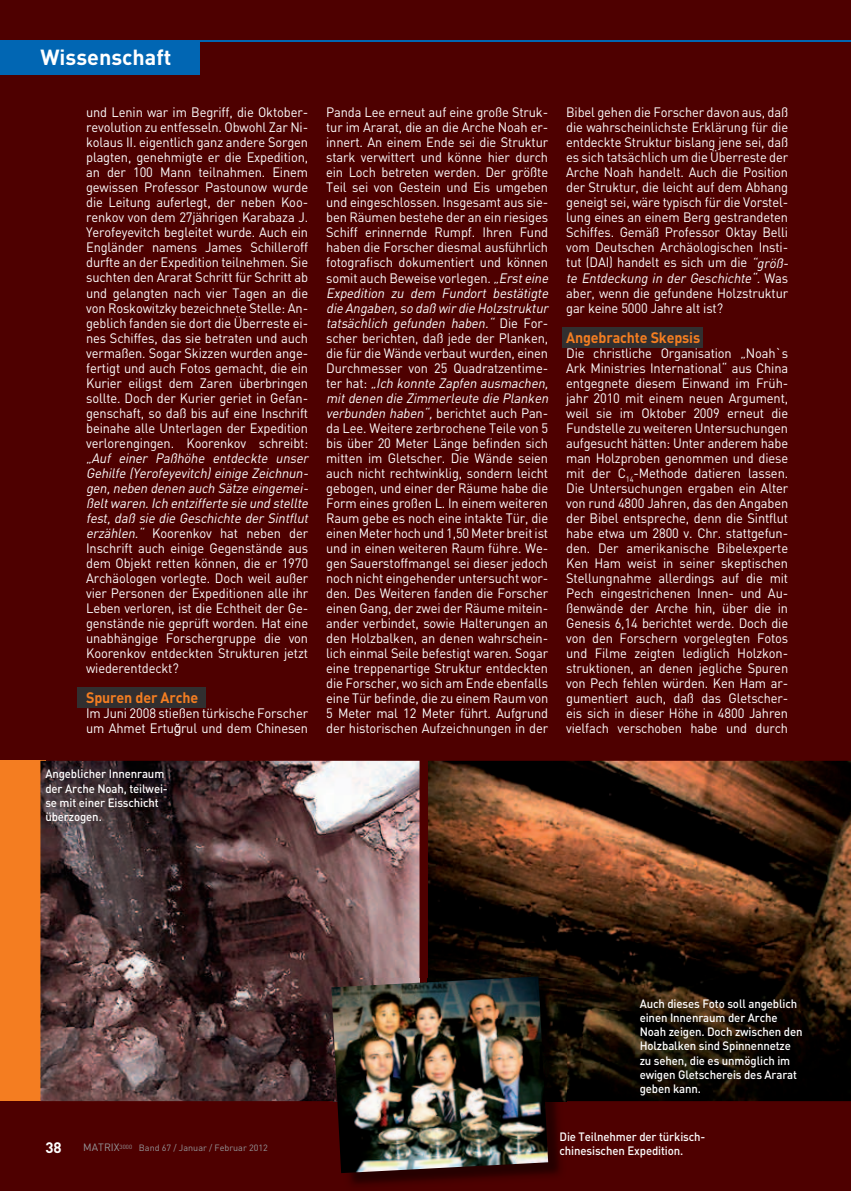
<style>
.page{position:relative;width:851px;height:1191px;background:#fff}
.page>*{position:absolute;margin:0;border:0;box-sizing:border-box;transform-origin:0 0}
.t1{font:700 21.6px "DIN";color:#fff}
.t2{font:700 15px "DIN";letter-spacing:-.01em;color:#f47d21;scale:.95 1}
.t3{font:700 15px "DIN";color:#fff}
.t4{font:13.5px/15px "DIN";letter-spacing:-.01em;color:#fff;scale:.95 1}
.t5{font:500 12px/14.2px "DIN";letter-spacing:-.01em;color:#fff;scale:.95 1}
.t6{font:9px "DIN";color:#939598}
.s1{font-style:italic}
.s2{font-family:"Arial"}
.s3{font-size:10.5px}
</style>
<div class="page">
<div style="left:0;top:0;width:850px;height:1191px;background:#4e0000"></div>
<div style="left:562px;top:327px;width:140px;height:20px;background:#312f30"></div>
<div style="left:77px;top:687px;width:128px;height:20px;background:#312f30"></div>
<div style="left:0;top:761px;width:45px;height:340px;background:#f47d21"></div>
<img style="left:40px;top:761px;width:379px;height:340px">
<img style="left:428px;top:761px;width:422px;height:340px">
<img style="left:349px;top:1101px;width:217px;height:84px">
<img style="left:548px;top:979px;width:18px;height:122px">
<img style="left:331px;top:976px;width:217px;height:197px">
<div style="left:0;top:40px;width:200px;height:34px;background:#0166b3"></div>
<hr style="left:0;top:40px;width:850px;height:2px;background:#0166b3">
<h1 class="t1" style="left:40px;top:43px;width:132px">Wissenschaft</h1>
<p class="t4" style="left:86px;top:105px;width:235px;text-align:justify">und Lenin war im Begriff, die Oktober&shy;revolution zu entfesseln. Obwohl Zar Ni&shy;kolaus II. eigentlich ganz andere Sorgen plagten, genehmigte er die Expedition, an der 100 Mann teilnahmen. Einem gewissen Professor Pastounow wurde die Leitung auferlegt, der neben Koo&shy;renkov von dem 27jährigen Karabaza J.<br>Yerofeyevitch begleitet wurde. Auch ein Engländer namens James Schilleroff durfte an der Expedition teilnehmen. Sie suchten den Ararat Schritt für Schritt ab und gelangten nach vier Tagen an die von Roskowitzky bezeichnete Stelle: An&shy;geblich fanden sie dort die Überreste ei&shy;nes Schiffes, das sie betraten und auch vermaßen. Sogar Skizzen wurden ange&shy;fertigt und auch Fotos gemacht, die ein Kurier eiligst dem Zaren überbringen sollte. Doch der Kurier geriet in Gefan&shy;genschaft, so daß bis auf eine Inschrift beinahe alle Unterlagen der Expedition verlorengingen. Koorenkov schreibt:</p>
<p class="t4" style="left:86px;top:450px;width:238px"><span class="s1">„Auf einer Paßhöhe entdeckte unser Gehilfe (Yerofeyevitch)einige Zeichnun&shy;gen,neben denen auch Sätze eingemei&shy;ßeltwaren.Ich entzifferte sie und stellte fest, daß sie die Geschichte der Sintflut erzählen.“</span> Koorenkov hat neben der Inschrift auch einige Gegenstände aus dem Objekt retten können, die er 1970<br>Archäologen vorlegte. Doch weil außer vier Personen der Expeditionen alle ihr Leben verloren, ist die Echtheit der Ge&shy;genstände nie geprüft worden. Hat eine unabhängige Forschergruppe die von Koorenkov entdeckten Strukturen jetzt wiederentdeckt?</p>
<p class="t2" style="left:86px;top:687px;width:120px">Spuren der Arche</p>
<p class="t4" style="left:86px;top:705px;width:235px">Im Juni 2008 stießen türkische Forscher um Ahmet Ertu<span class="s2">ğ</span>rul und dem Chinesen</p>
<p class="t5" style="left:45px;top:766px;width:130px">Angeblicher Innenraum der Arche Noah, teilwei&shy;se mit einer Eisschicht überzogen.</p>
<p class="t4" style="left:326px;top:105px;width:238px">Panda Lee erneut auf eine große Struk&shy;tur im Ararat, die an die Arche Noah er&shy;innert. An einem Ende sei die Struktur stark verwittert und könne hier durch ein Loch betreten werden. Der größte Teil sei von Gestein und Eis umgeben und eingeschlossen. Insgesamt aus sie&shy;ben Räumen bestehe der an ein riesiges Schiff erinnernde Rumpf. Ihren Fund haben die Forscher diesmal ausführlich fotografisch dokumentiert und können somit auch Beweise vorlegen. <span class="s1">„Ersteine Expedition zu dem Fundort bestätigte die Angaben,so daß wirdie Holzstruktur tatsächlich gefunden haben.“</span> D i e F o r - scher berichten, daß jede der Planken, die für die Wände verbaut wurden, einen Durchmesser von 25 Quadratzentime&shy;t e r h a t : <span class="s1">„Ich konnte Zapfen ausmachen, mitdenen die Zimmerleute die Planken verbunden haben“,</span> berichtet auch Pan&shy;da Lee. Weitere zerbrochene Teile von 5 bis über 20 Meter Länge befinden sich mitten im Gletscher. Die Wände seien auch nicht rechtwinklig, sondern leicht gebogen, und einer der Räume habe die Form eines großen L. In einem weiteren Raum gebe es noch eine intakte Tür, die einen Meter hoch und 1,50 Meter breit ist und in einen weiteren Raum führe. We&shy;gen Sauerstoffmangel sei dieser jedoch noch nicht eingehender untersucht wor&shy;den. Des Weiteren fanden die Forscher einen Gang, der zwei der Räume mitein&shy;ander verbindet, sowie Halterungen an den Holzbalken, an denen wahrschein&shy;lich einmal Seile befestigt waren. Sogar eine treppenartige Struktur entdeckten die Forscher, wo sich am Ende ebenfalls eine Tür befinde, die zu einem Raum von 5 Meter mal 12 Meter führt. Aufgrund der historischen Aufzeichnungen in der</p>
<p class="t4" style="left:566px;top:105px;width:238px">Bibel gehen die Forscher davon aus, daß die wahrscheinlichste Erklärung für die entdeckte Struktur bislang jene sei, daß es sich tatsächlich um die Überreste der Arche Noah handelt. Auch die Position der Struktur, die leicht auf dem Abhang geneigt sei, wäre typisch für die Vorstel&shy;lung eines an einem Berg gestrandeten Schiffes. Gemäß Professor Oktay Belli vom Deutschen Archäologischen Insti&shy;tut (DAI) handelt es sich um die <span class="s1">“größ&shy;te Entdeckung in der Geschichte“.</span> W a s aber, wenn die gefundene Holzstruktur gar keine 5000 Jahre alt ist?</p>
<p class="t2" style="left:566px;top:327px;width:142px">Angebrachte Skepsis</p>
<p class="t4" style="left:566px;top:345px;width:235px;text-align:justify">Die christliche Organisation „Noah`s Ark Ministries International“ aus China entgegnete diesem Einwand im Früh&shy;jahr 2010 mit einem neuen Argument, weil sie im Oktober 2009 erneut die Fundstelle zu weiteren Untersuchungen aufgesucht hätten: Unter anderem habe man Holzproben genommen und diese mit der C<sub>14</sub>-Methode datieren lassen.<br>Die Untersuchungen ergaben ein Alter von rund 4800 Jahren, das den Angaben der Bibel entspreche, denn die Sintflut habe etwa um 2800 v. Chr. stattgefun&shy;den. Der amerikanische Bibelexperte Ken Ham weist in seiner skeptischen Stellungnahme allerdings auf die mit Pech eingestrichenen Innen- und Au&shy;ßenwände der Arche hin, über die in Genesis 6,14 berichtet werde. Doch die von den Forschern vorgelegten Fotos und Filme zeigten lediglich Holzkon&shy;struktionen, an denen jegliche Spuren von Pech fehlen würden. Ken Ham ar&shy;gumentiert auch, daß das Gletscher&shy;eis sich in dieser Höhe in 4800 Jahren vielfach verschoben habe und durch</p>
<p class="t3" style="left:45px;top:1137px;width:18px">38</p>
<p class="t6" style="left:83px;top:1142px;width:186px"><span class="s3">MATRIX</span><sup>3000</sup> Band 67 / Januar / Februar 2012</p>
<p class="t5" style="left:639px;top:995px;width:173px">Auch dieses Foto soll angeblich einen Innenraum der Arche<br>Noah zeigen. Doch zwischen den<br>Holzbalken sind Spinnennetze zu sehen, die es unmöglich im ewigen Gletschereis des Ararat geben kann.</p>
<p class="t5" style="left:559px;top:1129px;width:155px">Die Teilnehmer der türkisch&shy;chinesischen Expedition.</p>
</div>
